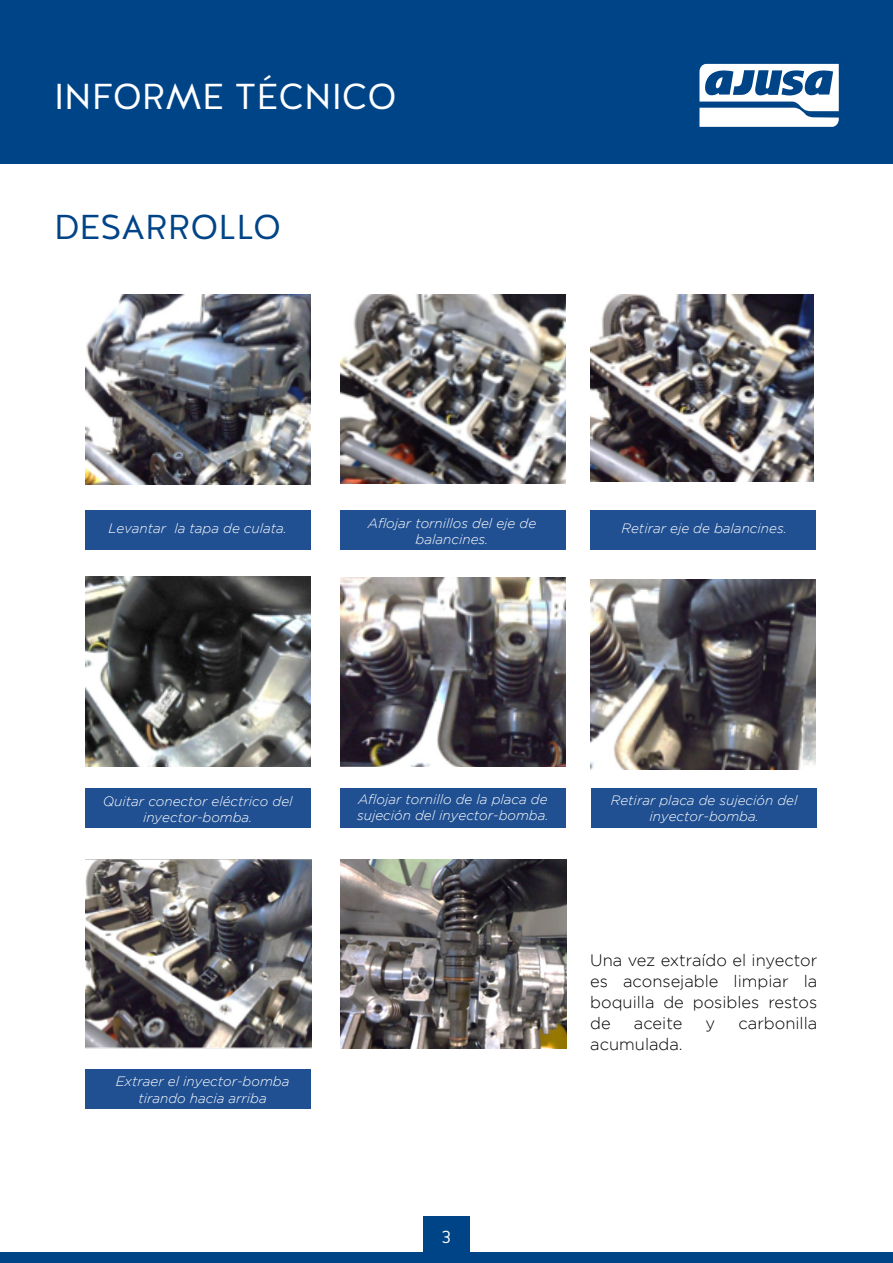
<style>
.page{position:relative;width:893px;height:1263px;background:#fff}
.page>*{position:absolute;margin:0;border:0;box-sizing:border-box;transform-origin:0 0}
.t1{font:36px "Halis GR";color:#fff}
.t2{font:34.5px "Halis GR";color:#048}
.t3{font:18px "Halis GR";color:#fff}
.t4{font:300 16.5px/21px "Gotham";color:#000;text-align:justify}
.t5{font:italic 300 13.5px/16.5px "Gotham";color:#fff;text-align:center}
</style>
<div class="page">
<div style="left:0;top:0;width:893px;height:163px;background:#048"></div>
<svg style="left:699px;top:64px;width:140px;height:63px"></svg>
<div style="left:0;top:1252px;width:893px;height:11px;background:#048"></div>
<div style="left:423px;top:1216px;width:47px;height:46px;background:#048"></div>
<div style="left:85px;top:788px;width:225px;height:39px;background:#205092"></div>
<div style="left:85px;top:1070px;width:225px;height:39px;background:#205092"></div>
<div style="left:340px;top:788px;width:226px;height:39px;background:#205092"></div>
<div style="left:591px;top:788px;width:225px;height:39px;background:#205092"></div>
<div style="left:85px;top:511px;width:225px;height:39px;background:#205092"></div>
<div style="left:340px;top:511px;width:226px;height:39px;background:#205092"></div>
<div style="left:590px;top:511px;width:226px;height:39px;background:#205092"></div>
<img style="left:85px;top:294px;width:225px;height:191px">
<img style="left:340px;top:294px;width:226px;height:189px">
<img style="left:590px;top:294px;width:224px;height:188px">
<img style="left:85px;top:577px;width:225px;height:189px">
<img style="left:340px;top:577px;width:226px;height:189px">
<img style="left:590px;top:579px;width:226px;height:190px">
<img style="left:85px;top:859px;width:226px;height:190px">
<img style="left:340px;top:859px;width:226px;height:189px">
<h1 class="t1" style="left:54px;top:73px;width:344px">INFORME TÉCNICO</h1>
<h2 class="t2" style="left:54px;top:204px;width:229px">DESARROLLO</h2>
<p class="t5" style="left:108px;top:520px;width:180px">Levantar la tapa de culata.</p>
<p class="t5" style="left:368px;top:515px;width:170px">Aflojar tornillos del eje de balancines.</p>
<p class="t5" style="left:621px;top:520px;width:167px">Retirar eje de balancines.</p>
<p class="t5" style="left:103px;top:793px;width:191px">Quitar conector eléctrico del inyector-bomba.</p>
<p class="t5" style="left:116px;top:1073px;width:175px">Extraer el inyector-bomba tirando hacia arriba</p>
<p class="t5" style="left:357px;top:791px;width:193px;text-align:left">Aflojar tornillo de la placa de sujeción del inyector-bomba.</p>
<p class="t5" style="left:611px;top:792px;width:188px">Retirar placa de sujeción del inyector-bomba.</p>
<p class="t4" style="left:590px;top:949px;width:229px">Una vez extraído el inyector es aconsejable limpiar la boquilla de posibles restos de</p>
<p class="t4" style="left:634px;top:1012px;width:50px">aceite</p>
<p class="t4" style="left:705px;top:1012px;width:11px">y</p>
<p class="t4" style="left:738px;top:1012px;width:80px">carbonilla</p>
<p class="t4" style="left:590px;top:1033px;width:94px">acumulada.</p>
<h3 class="t3" style="left:442px;top:1225px;width:11px">3</h3>
</div>
